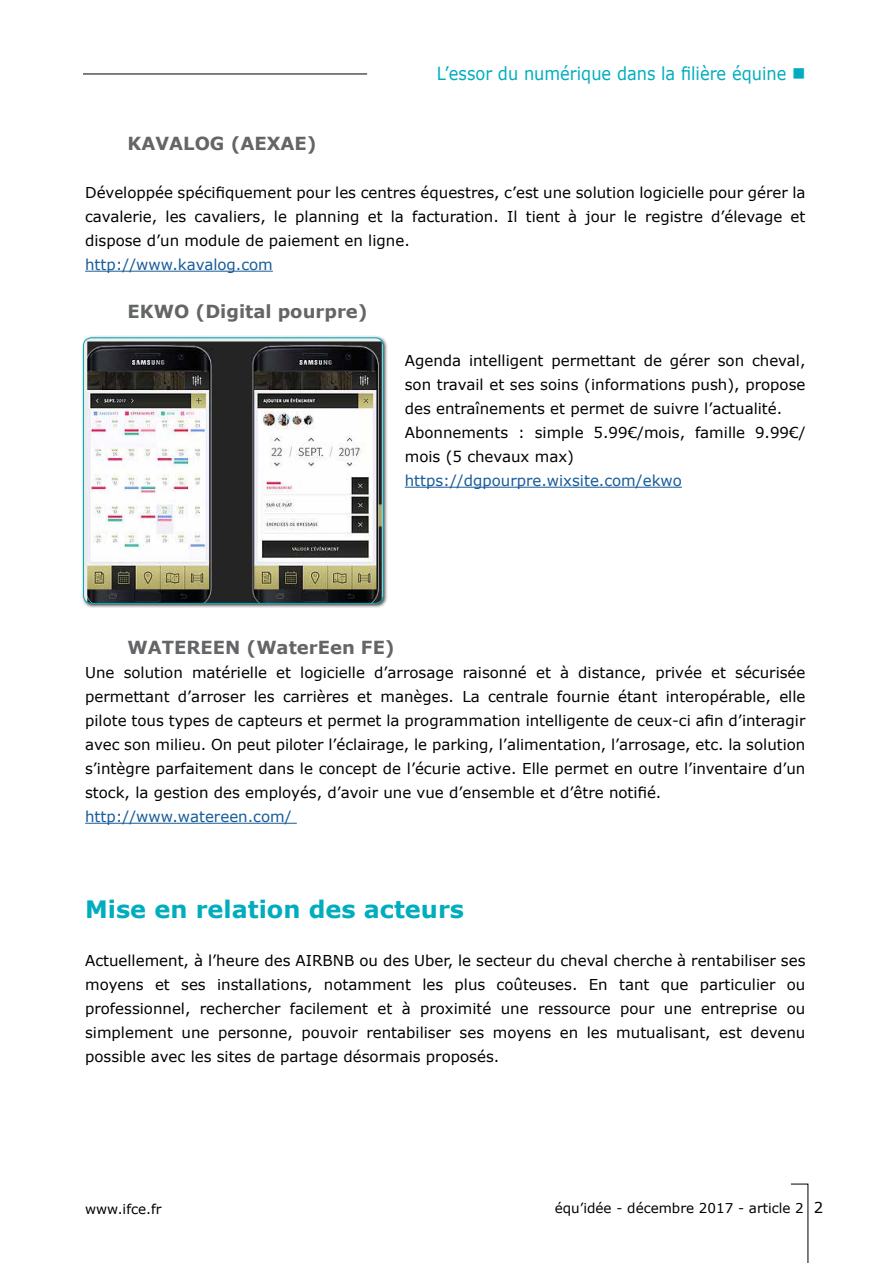
<style>
.page{position:relative;width:893px;height:1263px;background:#fff}
.page>*{position:absolute;margin:0;border:0;box-sizing:border-box;transform-origin:0 0}
.t1{font:700 24px "Verdana";color:#00adbe}
.t2{font:700 18px "Verdana";color:#646567}
.t3{font:18px "Verdana";color:#00adbe;scale:.9 1}
.t4{font:15px/24px "Verdana";color:#000;text-align:justify}
.t5{font:15px "Verdana";color:#165b9a}
.t6{font:13.5px "Verdana";color:#000}
.s1{font-size:15px}
</style>
<div class="page">
<svg style="left:791px;top:1183px;width:18px;height:80px"></svg>
<hr style="left:83px;top:74px;width:284px;height:1px;background:#000">
<hr style="left:85px;top:271px;width:188px;height:1px;background:#165b9a">
<hr style="left:405px;top:487px;width:277px;height:1px;background:#165b9a">
<hr style="left:85px;top:823px;width:212px;height:1px;background:#165b9a">
<div style="left:81px;top:335px;width:307px;height:273px;background:#000;opacity:.75"></div>
<img style="left:87px;top:341px;width:295px;height:262px">
<div style="left:83px;top:337px;width:301px;height:267px;border:1px solid #00adbe;border-radius:8px"></div>
<p class="t3" style="left:437px;top:61px;width:411px">L’essor du numérique dans la filière équine ■</p>
<p class="t2" style="left:128px;top:131px;width:190px">KAVALOG (AEXAE)</p>
<p class="t4" style="left:85px;top:180px;width:722px">Développée spécifiquement pour les centres équestres, c’est une solution logicielle pour gérer la cavalerie, les cavaliers, le planning et la facturation. Il tient à jour le registre d’élevage et dispose d’un module de paiement en ligne.</p>
<p class="t5" style="left:85px;top:254px;width:189px">http://www.kavalog.com</p>
<p class="t2" style="left:128px;top:299px;width:242px">EKWO (Digital pourpre)</p>
<p class="t4" style="left:405px;top:348px;width:402px;text-align:left">Agenda intelligent permettant de gérer son cheval, son travail et ses soins (informations push), propose des entraînements et permet de suivre l’actualité.<br>Abonnements : simple 5.99€/mois, famille 9.99€/ mois (5 chevaux max)</p>
<p class="t5" style="left:405px;top:470px;width:279px">https://dgpourpre.wixsite.com/ekwo</p>
<p class="t2" style="left:128px;top:635px;width:269px">WATEREEN (WaterEen FE)</p>
<p class="t4" style="left:85px;top:660px;width:722px">Une solution matérielle et logicielle d’arrosage raisonné et à distance, privée et sécurisée permettant d’arroser les carrières et manèges. La centrale fournie étant interopérable, elle pilote tous types de capteurs et permet la programmation intelligente de ceux-ci afin d’interagir avec son milieu. On peut piloter l’éclairage, le parking, l’alimentation, l’arrosage, etc. la solution s’intègre parfaitement dans le concept de l’écurie active. Elle permet en outre l’inventaire d’un stock, la gestion des employés, d’avoir une vue d’ensemble et d’être notifié.</p>
<p class="t5" style="left:85px;top:806px;width:208px">http://www.watereen.com/</p>
<h1 class="t1" style="left:85px;top:892px;width:381px">Mise en relation des acteurs</h1>
<p class="t4" style="left:85px;top:948px;width:722px">Actuellement, à l’heure des AIRBNB ou des Uber, le secteur du cheval cherche à rentabiliser ses moyens et ses installations, notamment les plus coûteuses. En tant que particulier ou professionnel, rechercher facilement et à proximité une ressource pour une entreprise ou simplement une personne, pouvoir rentabiliser ses moyens en les mutualisant, est devenu possible avec les sites de partage désormais proposés.</p>
<p class="t6" style="left:85px;top:1200px;width:78px">www.ifce.fr</p>
<p class="t6" style="left:555px;top:1199px;width:270px">équ’idée - décembre 2017 - article 2 <span class="s1">2</span></p>
</div>
